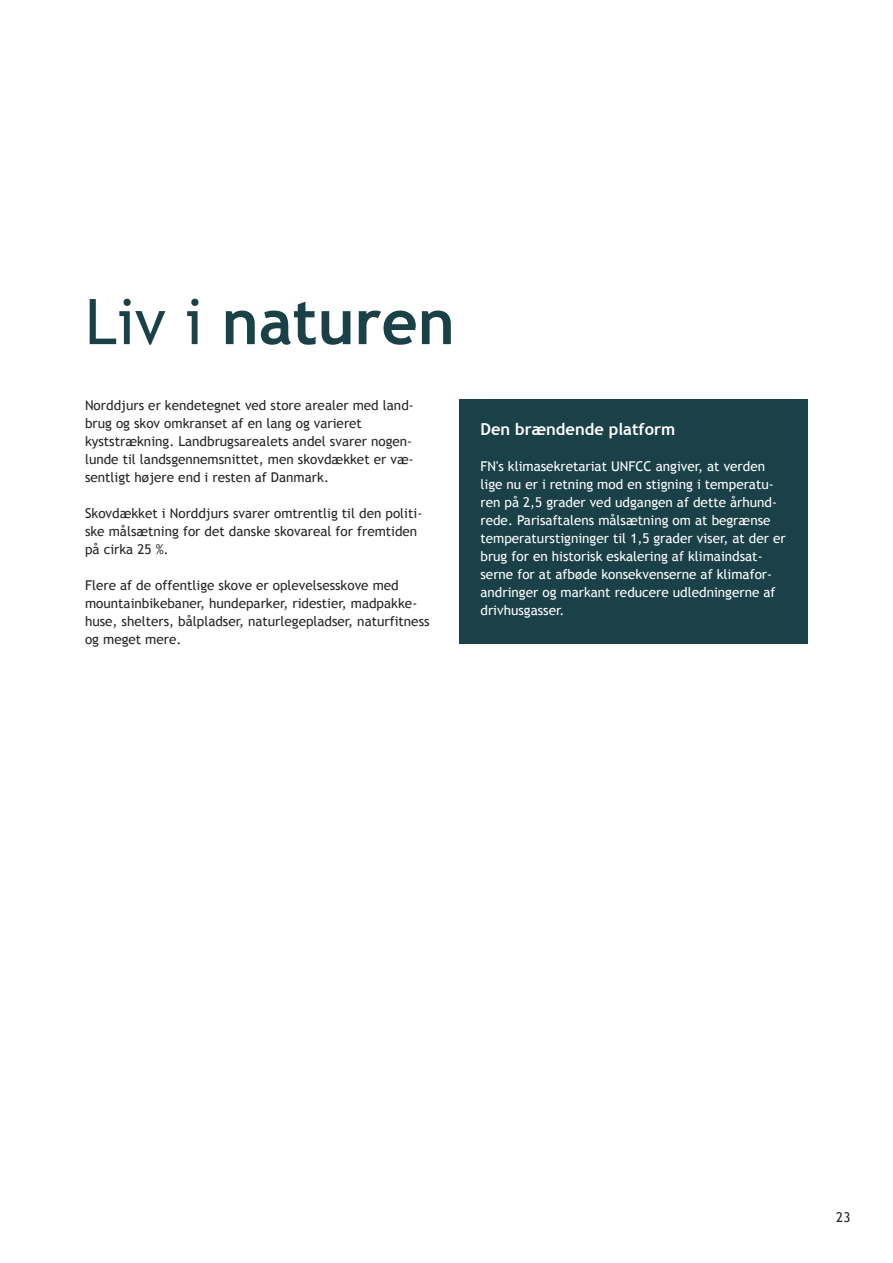
<style>
.page{position:relative;width:893px;height:1263px;background:#fff}
.page>*{position:absolute;margin:0;border:0;box-sizing:border-box;transform-origin:0 0}
.t1{font:700 63px "Trebuchet MS";color:#1a4048}
.t2{font:700 16.5px "Trebuchet MS";color:#fff}
.t3{font:13.5px/18px "Trebuchet MS";color:#272526}
.t4{font:13.5px/18px "Trebuchet MS";color:#fff}
.s1{font-weight:400}
</style>
<div class="page">
<div style="left:459px;top:400px;width:349px;height:244px;background:#1a4048"></div>
<p class="t1" style="left:85px;top:285px;width:371px"><span class="s1">Liv i</span> naturen</p>
<p class="t3" style="left:85px;top:396px;width:330px">Norddjurs er kendetegnet ved store arealer med land&shy;brug og skov omkranset af en lang og varieret</p>
<p class="t3" style="left:85px;top:432px;width:330px">kyststrækning. Landbrugsarealets andel svarer nogen&shy;lunde til landsgennemsnittet, men skovdækket er væ&shy;sentligt højere end i resten af Danmark.</p>
<p class="t3" style="left:85px;top:504px;width:339px">Skovdækket i Norddjurs svarer omtrentlig til den politi&shy;ske målsætning for det danske skovareal for fremtiden på cirka 25 %.</p>
<p class="t3" style="left:85px;top:576px;width:346px">Flere af de offentlige skove er oplevelsesskove med mountainbikebaner, hundeparker, ridestier, madpakke&shy;huse, shelters, bålpladser, naturlegepladser, naturfitness og meget mere.</p>
<p class="t2" style="left:480px;top:420px;width:196px">Den brændende platform</p>
<p class="t4" style="left:480px;top:457px;width:307px">FN's klimasekretariat UNFCC angiver, at verden lige nu er i retning mod en stigning i temperatu&shy;ren på 2,5 grader ved udgangen af dette århund&shy;rede. Parisaftalens målsætning om at begrænse temperaturstigninger til 1,5 grader viser, at der er brug for en historisk eskalering af klimaindsat&shy;serne for at afbøde konsekvenserne af klimafor&shy;andringer og markant reducere udledningerne af drivhusgasser.</p>
<p class="t3" style="left:836px;top:1208px;width:16px">23</p>
</div>
